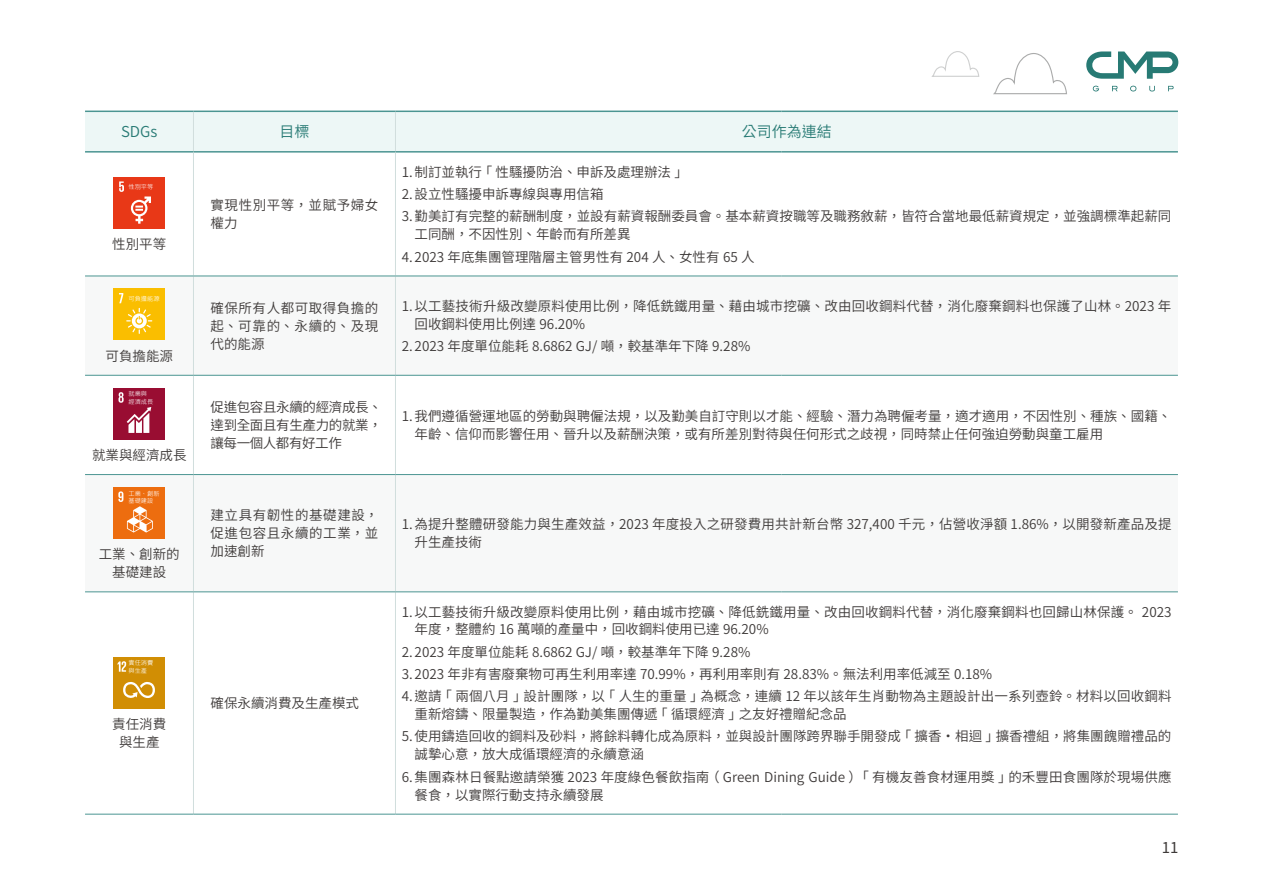
<style>
.page{position:relative;width:1263px;height:893px;background:#fff}
.page>*{position:absolute;margin:0;border:0;box-sizing:border-box;transform-origin:0 0}
.t1{font:600 15px "Noto Sans CJ Ktc";color:#277a74}
.t2{font:15px "Noto Sans CJ Ktc";color:#3e3a39}
.t3{font:600 13.5px/18px "Noto Sans CJ Ktc";color:#3e3a39}
.t4{font:600 13.5px/18px "Noto Sans CJ Ktc";letter-spacing:.045em;color:#3e3a39}
.t5{font:6.15px/7.5px "Microsoft Jheng Hei";color:#fff}
</style>
<div class="page">
<svg style="left:931px;top:51px;width:49px;height:26px"></svg>
<svg style="left:993px;top:53px;width:74px;height:42px"></svg>
<div style="left:85px;top:112px;width:1093px;height:39px;background:#edf7f6"></div>
<svg style="left:85px;top:288px;width:1093px;height:251px"></svg>
<hr style="left:85px;top:111px;width:108px;height:1px;background:#4b9592">
<hr style="left:193px;top:111px;width:202px;height:1px;background:#4b9592">
<hr style="left:395px;top:111px;width:386px;height:1px;background:#4b9592">
<hr style="left:781px;top:111px;width:397px;height:1px;background:#4b9592">
<hr style="left:85px;top:151px;width:108px;height:2px;background:#4b9592">
<hr style="left:193px;top:151px;width:202px;height:2px;background:#4b9592">
<hr style="left:395px;top:151px;width:386px;height:2px;background:#4b9592">
<hr style="left:781px;top:151px;width:397px;height:2px;background:#4b9592">
<hr style="left:193px;top:112px;width:1px;height:39px;background:#d1dedd">
<hr style="left:395px;top:112px;width:1px;height:39px;background:#d1dedd">
<hr style="left:193px;top:153px;width:1px;height:123px;background:#d1dedd">
<hr style="left:395px;top:153px;width:1px;height:123px;background:#d1dedd">
<hr style="left:193px;top:276px;width:1px;height:99px;background:#d1dedd">
<hr style="left:395px;top:276px;width:1px;height:99px;background:#d1dedd">
<hr style="left:193px;top:376px;width:1px;height:98px;background:#d1dedd">
<hr style="left:395px;top:376px;width:1px;height:98px;background:#d1dedd">
<hr style="left:193px;top:475px;width:1px;height:116px;background:#d1dedd">
<hr style="left:395px;top:475px;width:1px;height:116px;background:#d1dedd">
<hr style="left:193px;top:592px;width:1px;height:222px;background:#d1dedd">
<hr style="left:395px;top:592px;width:1px;height:222px;background:#d1dedd">
<hr style="left:85px;top:276px;width:108px;height:1px;background:#4b9592">
<hr style="left:193px;top:276px;width:202px;height:1px;background:#4b9592">
<hr style="left:395px;top:276px;width:386px;height:1px;background:#4b9592">
<hr style="left:781px;top:276px;width:397px;height:1px;background:#4b9592">
<hr style="left:85px;top:375px;width:108px;height:1px;background:#4b9592">
<hr style="left:193px;top:375px;width:202px;height:1px;background:#4b9592">
<hr style="left:395px;top:375px;width:386px;height:1px;background:#4b9592">
<hr style="left:781px;top:375px;width:397px;height:1px;background:#4b9592">
<hr style="left:85px;top:474px;width:108px;height:1px;background:#4b9592">
<hr style="left:193px;top:474px;width:202px;height:1px;background:#4b9592">
<hr style="left:395px;top:474px;width:386px;height:1px;background:#4b9592">
<hr style="left:781px;top:474px;width:397px;height:1px;background:#4b9592">
<hr style="left:85px;top:591px;width:108px;height:1px;background:#4b9592">
<hr style="left:193px;top:591px;width:202px;height:1px;background:#4b9592">
<hr style="left:395px;top:591px;width:386px;height:1px;background:#4b9592">
<hr style="left:781px;top:591px;width:397px;height:1px;background:#4b9592">
<hr style="left:85px;top:814px;width:108px;height:1px;background:#4b9592">
<hr style="left:193px;top:814px;width:202px;height:1px;background:#4b9592">
<hr style="left:395px;top:814px;width:386px;height:1px;background:#4b9592">
<hr style="left:781px;top:814px;width:397px;height:1px;background:#4b9592">
<div style="left:114px;top:177px;width:51px;height:51px;background:#e83817"></div>
<svg style="left:131px;top:196px;width:20px;height:28px"></svg>
<svg style="left:119px;top:181px;width:5px;height:11px"></svg>
<div style="left:114px;top:289px;width:51px;height:51px;background:#fabe00"></div>
<svg style="left:119px;top:293px;width:33px;height:41px"></svg>
<div style="left:114px;top:388px;width:51px;height:51px;background:#990d32"></div>
<svg style="left:118px;top:392px;width:33px;height:41px"></svg>
<div style="left:114px;top:487px;width:51px;height:51px;background:#ed6d0f"></div>
<svg style="left:118px;top:491px;width:35px;height:41px"></svg>
<div style="left:114px;top:657px;width:51px;height:51px;background:#d18e04"></div>
<svg style="left:123px;top:682px;width:32px;height:16px"></svg>
<svg style="left:118px;top:661px;width:8px;height:11px"></svg>
<svg style="left:1086px;top:51px;width:92px;height:28px"></svg>
<svg style="left:1093px;top:86px;width:6px;height:5px"></svg>
<svg style="left:1112px;top:86px;width:5px;height:5px"></svg>
<svg style="left:1130px;top:86px;width:6px;height:5px"></svg>
<svg style="left:1149px;top:86px;width:6px;height:5px"></svg>
<svg style="left:1168px;top:86px;width:5px;height:5px"></svg>
<p class="t1" style="left:121px;top:123px;width:38px">SDGs</p>
<p class="t1" style="left:279px;top:123px;width:31px">目標</p>
<p class="t1" style="left:742px;top:123px;width:91px">公司作為連結</p>
<p class="t5" style="left:129px;top:183px;width:26px">性別平等</p>
<p class="t3" style="left:112px;top:236px;width:55px">性別平等</p>
<p class="t5" style="left:128px;top:295px;width:33px">可負擔能源</p>
<p class="t3" style="left:106px;top:347px;width:69px">可負擔能源</p>
<p class="t5" style="left:128px;top:390px;width:26px">就業與經濟成長</p>
<p class="t3" style="left:92px;top:446px;width:96px">就業與經濟成長</p>
<p class="t5" style="left:128px;top:489px;width:33px">工業、創新基礎建設</p>
<p class="t3" style="left:99px;top:546px;width:82px;text-align:center">工業、創新的基礎建設</p>
<p class="t5" style="left:129px;top:659px;width:26px">責任消費與生產</p>
<p class="t3" style="left:112px;top:716px;width:55px;text-align:center">責任消費與生產</p>
<p class="t4" style="left:210px;top:197px;width:169px">實現性別平等，並賦予婦女權力</p>
<p class="t3" style="left:402px;top:163px;width:288px">1. 制訂並執行「性騷擾防治、申訴及處理辦法」</p>
<p class="t3" style="left:402px;top:185px;width:203px">2. 設立性騷擾申訴專線與專用信箱</p>
<p class="t3" style="left:415px;top:208px;width:758px;text-indent:-13px">3. 勤美訂有完整的薪酬制度，並設有薪資報酬委員會。基本薪資按職等及職務敘薪，皆符合當地最低薪資規定，並強調標準起薪同工同酬，不因性別、年齡而有所差異</p>
<p class="t3" style="left:402px;top:248px;width:354px">4. 2023 年底集團管理階層主管男性有 204 人、女性有 65 人</p>
<p class="t3" style="left:210px;top:299px;width:169px;text-align:justify">確保所有人都可取得負擔的起、可靠的、永續的、及現代的能源</p>
<p class="t3" style="left:415px;top:297px;width:758px;text-indent:-13px">1. 以工藝技術升級改變原料使用比例，降低銑鐵用量、藉由城市挖礦、改由回收鋼料代替，消化廢棄鋼料也保護了山林。2023 年回收鋼料使用比例達 96.20%</p>
<p class="t3" style="left:402px;top:337px;width:350px">2. 2023 年度單位能耗 8.6862 GJ/ 噸，較基準年下降 9.28%</p>
<p class="t3" style="left:210px;top:398px;width:173px;text-align:justify">促進包容且永續的經濟成長、達到全面且有生產力的就業，讓每一個人都有好工作</p>
<p class="t3" style="left:415px;top:407px;width:758px;text-indent:-13px">1. 我們遵循營運地區的勞動與聘僱法規，以及勤美自訂守則以才能、經驗、潛力為聘僱考量，適才適用，不因性別、種族、國籍、年齡、信仰而影響任用、晉升以及薪酬決策，或有所差別對待與任何形式之歧視，同時禁止任何強迫勞動與童工雇用</p>
<p class="t3" style="left:210px;top:507px;width:169px;text-align:justify">建立具有韌性的基礎建設，促進包容且永續的工業，並加速創新</p>
<p class="t3" style="left:415px;top:516px;width:758px;text-indent:-13px">1. 為提升整體研發能力與生產效益，2023 年度投入之研發費用共計新台幣 327,400 千元，佔營收淨額 1.86%，以開發新產品及提升生產技術</p>
<p class="t3" style="left:210px;top:694px;width:150px">確保永續消費及生產模式</p>
<p class="t3" style="left:415px;top:603px;width:758px;text-indent:-13px">1. 以工藝技術升級改變原料使用比例，藉由城市挖礦、降低銑鐵用量、改由回收鋼料代替，消化廢棄鋼料也回歸山林保護。 2023年度，整體約 16 萬噸的產量中，回收鋼料使用已達 96.20%</p>
<p class="t3" style="left:402px;top:643px;width:350px">2. 2023 年度單位能耗 8.6862 GJ/ 噸，較基準年下降 9.28%</p>
<p class="t3" style="left:402px;top:665px;width:592px">3. 2023 年非有害廢棄物可再生利用率達 70.99%，再利用率則有 28.83%。無法利用率低減至 0.18%</p>
<p class="t3" style="left:415px;top:688px;width:758px;text-indent:-13px">4. 邀請「兩個八月」設計團隊，以「人生的重量」為概念，連續 12 年以該年生肖動物為主題設計出一系列壺鈴。材料以回收鋼料重新熔鑄、限量製造，作為勤美集團傳遞「循環經濟」之友好禮贈紀念品</p>
<p class="t3" style="left:415px;top:728px;width:758px;text-indent:-13px">5. 使用鑄造回收的鋼料及砂料，將餘料轉化成為原料，並與設計團隊跨界聯手開發成「擴香・相迴」擴香禮組，將集團餽贈禮品的誠摯心意，放大成循環經濟的永續意涵</p>
<p class="t3" style="left:415px;top:768px;width:758px;text-indent:-13px">6. 集團森林日餐點邀請榮獲 2023 年度綠色餐飲指南（ Green Dining Guide ）「有機友善食材運用獎」的禾豐田食團隊於現場供應餐食，以實際行動支持永續發展</p>
<p class="t2" style="left:1162px;top:839px;width:18px">11</p>
</div>
